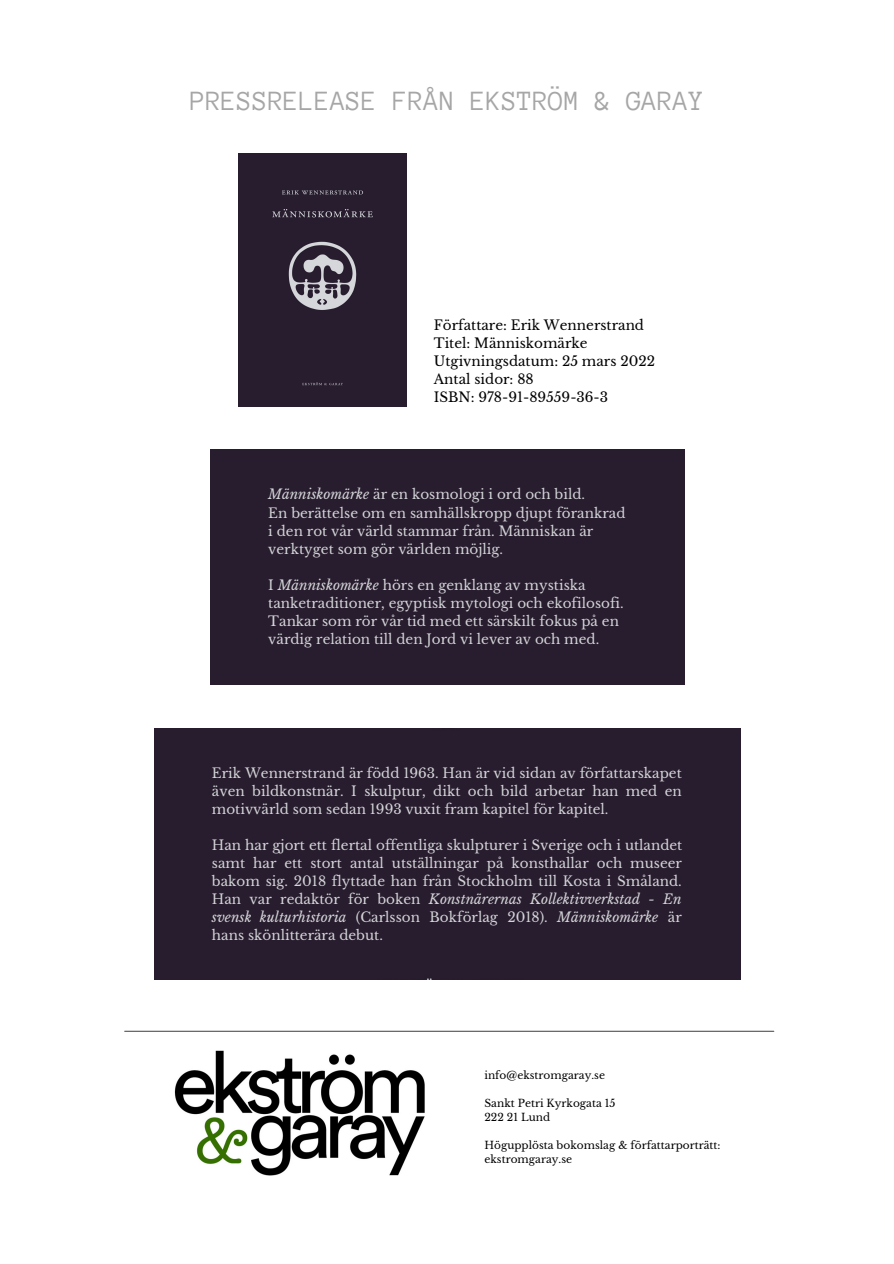
<style>
.page{position:relative;width:894px;height:1264px;background:#fff}
.page>*{position:absolute;margin:0;border:0;box-sizing:border-box;transform-origin:0 0}
.t1{font:28.5px "Anonymous Pro";color:#a6a6a6}
.t2{font:13.5px/18px "Libre Baskerville";color:#d2d3d7}
.t3{font:13.5px "Libre Baskerville";color:#000}
.t4{font:10.5px/14px "Libre Baskerville";color:#000}
.s1{font-style:italic}
</style>
<div class="page">
<hr style="left:125px;top:1030px;width:648px;height:1px;background:#545454">
<img style="left:174px;top:1050px;width:251px;height:125px">
<img style="left:238px;top:154px;width:168px;height:252px">
<div style="left:210px;top:449px;width:474px;height:235px;background:#281d2e"></div>
<div style="left:154px;top:728px;width:586px;height:251px;background:#281d2e"></div>
<p class="t1" style="left:190px;top:87px;width:515px">PRESSRELEASE FRÅN EKSTRÖM &amp; GARAY</p>
<p class="t3" style="left:433px;top:317px;width:212px">Författare: Erik Wennerstrand</p>
<p class="t3" style="left:433px;top:335px;width:155px">Titel: Människomärke</p>
<p class="t3" style="left:433px;top:353px;width:223px">Utgivningsdatum: 25 mars 2022</p>
<p class="t3" style="left:433px;top:371px;width:101px">Antal sidor: 88</p>
<p class="t3" style="left:433px;top:389px;width:176px">ISBN: 978-91-89559-36-3</p>
<p class="t2" style="left:268px;top:486px;width:318px"><span class="s1">Människomärke</span> är en kosmologi i ord och bild.</p>
<p class="t2" style="left:268px;top:504px;width:358px">En berättelse om en samhällskropp djupt förankrad i den rot vår värld stammar från. Människan är verktyget som gör världen möjlig.</p>
<p class="t2" style="left:268px;top:576px;width:357px">I <span class="s1">Människomärke</span> hörs en genklang av mystiska tanketraditioner, egyptisk mytologi och ekofilosofi.<br>Tankar som rör vår tid med ett särskilt fokus på en värdig relation till den Jord vi lever av och med.</p>
<p class="t2" style="left:212px;top:764px;width:471px;text-align:justify">Erik Wennerstrand är född 1963. Han är vid sidan av författarskapet även bildkonstnär. I skulptur, dikt och bild arbetar han med en motivvärld som sedan 1993 vuxit fram kapitel för kapitel.</p>
<p class="t2" style="left:212px;top:836px;width:472px;text-align:justify">Han har gjort ett flertal offentliga skulpturer i Sverige och i utlandet samt har ett stort antal utställningar på konsthallar och museer bakom sig. 2018 flyttade han från Stockholm till Kosta i Småland.<br>Han var redaktör för boken <span class="s1">Konstnärernas Kollektivverkstad - En svensk kulturhistoria</span> (Carlsson Bokförlag 2018). <span class="s1">Människomärke</span> är hans skönlitterära debut.</p>
<p class="t4" style="left:484px;top:1067px;width:122px">info@ekstromgaray.se</p>
<p class="t4" style="left:484px;top:1095px;width:132px">Sankt Petri Kyrkogata 15</p>
<p class="t4" style="left:484px;top:1110px;width:67px">222 21 Lund</p>
<p class="t4" style="left:484px;top:1138px;width:237px">Högupplösta bokomslag &amp; författarporträtt: ekstromgaray.se</p>
</div>
